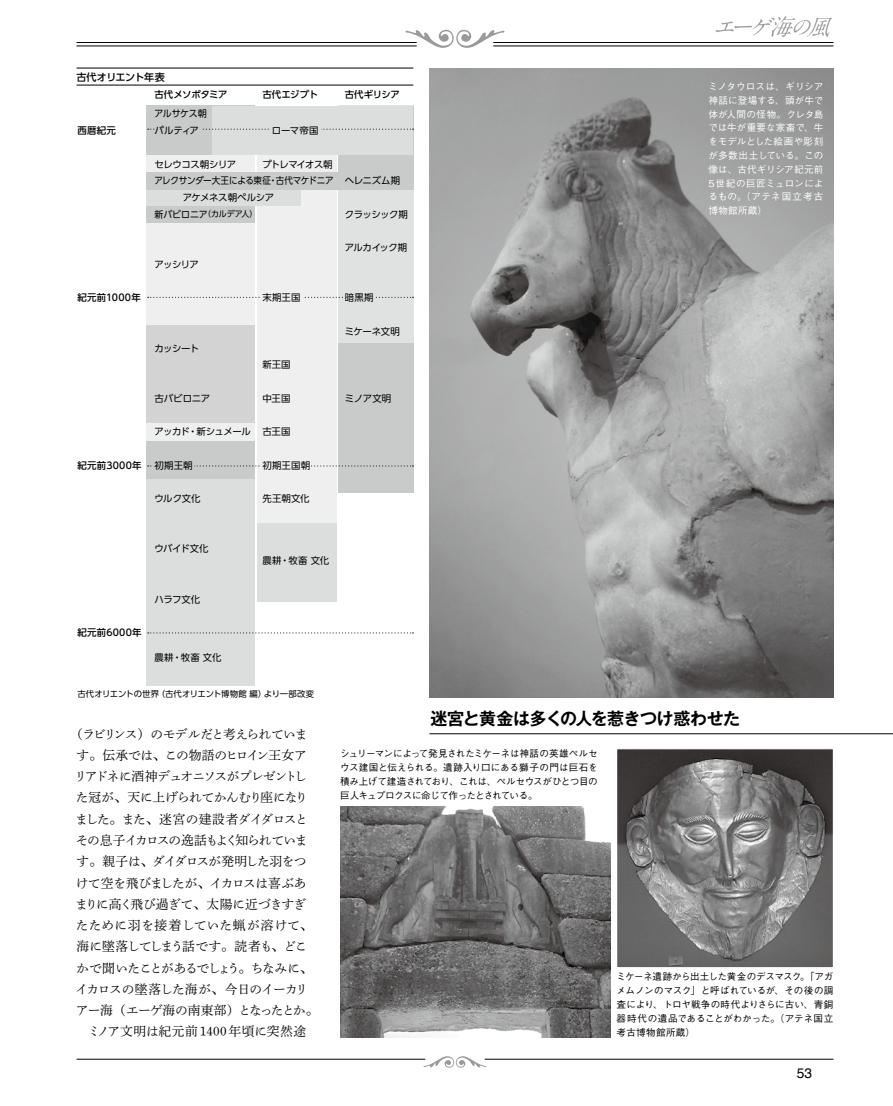
<style>
.page{position:relative;width:893px;height:1106px;background:#fff}
.page>*{position:absolute;margin:0;border:0;box-sizing:border-box;transform-origin:0 0}
.t1{font:700 16.95px "Gothic MB101 Pro De";letter-spacing:-.03em;color:#000}
.t2{font:13.8px "Helvetica";color:#000}
.t3{font:12.75px/21.3px "Shuei Min Pr 5 L";letter-spacing:-.045em;color:#000}
.t4{font:500 10.05px "UD Shin Go Pro";letter-spacing:-.03em;color:#000}
.t5{font:500 9.6px/13.8px "Gothic BBB Pro";letter-spacing:-.03em;color:#000;text-align:justify}
.t6{font:500 9.6px/13.8px "Gothic BBB Pro";letter-spacing:.03em;color:#fff;text-align:justify}
.t7{font:9.45px/16.8px "UD Shin Go Pro";letter-spacing:-.03em;color:#000}
.t8{font:500 9.45px "UD Shin Go Pro";letter-spacing:.02em;color:#000}
.t9{font:9.45px "UD Shin Go Pro";letter-spacing:-.05em;color:#000}
.t10{font:500 9.45px "UD Shin Go Pro";letter-spacing:-.04em;color:#000}
.t11{font:9.45px "UD Shin Go Pro";letter-spacing:-.055em;color:#000}
.t12{font:9.45px "UD Shin Go Pro";letter-spacing:-.03em;color:#000;scale:.95 1}
.t13{font:8.4px "UD Shin Go Pro";letter-spacing:-.01em;color:#000}
.t14{font:8.4px "UD Shin Go Pro";letter-spacing:-.01em;color:#000;scale:.95 1}
.s1{font-size:9.45px}
</style>
<div class="page">
<svg style="left:715px;top:16px;width:117px;height:21px"></svg>
<svg style="left:406px;top:30px;width:98px;height:18px"></svg>
<svg style="left:424px;top:1056px;width:62px;height:11px"></svg>
<hr style="left:77px;top:42px;width:340px;height:1px;background:#000">
<hr style="left:77px;top:46px;width:340px;height:1px;background:#000">
<hr style="left:77px;top:1058px;width:348px;height:1px;background:#000">
<hr style="left:493px;top:42px;width:340px;height:1px;background:#000">
<hr style="left:493px;top:46px;width:340px;height:1px;background:#000">
<hr style="left:485px;top:1058px;width:348px;height:1px;background:#000">
<hr style="left:429px;top:733px;width:464px;height:1px;background:#000">
<img style="left:340px;top:806px;width:270px;height:231px">
<img style="left:618px;top:750px;width:214px;height:216px">
<div style="left:616px;top:748px;width:218px;height:220px;border:1px solid #fff"></div>
<img style="left:429px;top:68px;width:404px;height:629px">
<div style="left:257px;top:106px;width:79px;height:495px;background:#efefef"></div>
<div style="left:257px;top:523px;width:79px;height:78px;background:#dcdddd"></div>
<div style="left:338px;top:106px;width:75px;height:386px;background:#c9caca"></div>
<div style="left:338px;top:106px;width:75px;height:237px;background:#e0e1e1"></div>
<div style="left:146px;top:106px;width:109px;height:579px;background:#dcdddd"></div>
<div style="left:146px;top:106px;width:109px;height:373px;background:#c9caca"></div>
<div style="left:146px;top:106px;width:109px;height:317px;background:#d3d3d4"></div>
<div style="left:146px;top:106px;width:109px;height:218px;background:#efefef"></div>
<div style="left:146px;top:423px;width:109px;height:18px;background:#efefef"></div>
<div style="left:146px;top:106px;width:109px;height:117px;background:#c9caca"></div>
<div style="left:146px;top:172px;width:155px;height:33px;background:#dcdddd"></div>
<div style="left:146px;top:106px;width:109px;height:67px;background:#efefef"></div>
<div style="left:146px;top:106px;width:118px;height:49px;background:#c9caca"></div>
<div style="left:338px;top:106px;width:75px;height:83px;background:#c9caca"></div>
<div style="left:146px;top:172px;width:214px;height:17px;background:#c9caca"></div>
<div style="left:213px;top:106px;width:200px;height:49px;background:#dcdddd"></div>
<svg style="left:148px;top:129px;width:265px;height:1px"></svg>
<svg style="left:148px;top:297px;width:265px;height:1px"></svg>
<svg style="left:148px;top:465px;width:265px;height:1px"></svg>
<svg style="left:148px;top:632px;width:265px;height:1px"></svg>
<div style="left:270px;top:125px;width:50px;height:11px;background:#dcdddd"></div>
<div style="left:261px;top:292px;width:42px;height:11px;background:#efefef"></div>
<div style="left:343px;top:292px;width:32px;height:11px;background:#e0e1e1"></div>
<div style="left:261px;top:460px;width:50px;height:10px;background:#efefef"></div>
<div style="left:153px;top:460px;width:41px;height:10px;background:#c9caca"></div>
<div style="left:155px;top:125px;width:46px;height:11px;background:#c9caca"></div>
<hr style="left:77px;top:68px;width:336px;height:1px;background:#000">
<hr style="left:77px;top:85px;width:336px;height:1px;background:#000">
<p class="t4" style="left:77px;top:69px;width:90px">古代オリエント年表</p>
<p class="t10" style="left:155px;top:87px;width:74px">古代メソポタミア</p>
<p class="t8" style="left:262px;top:87px;width:57px">古代エジプト</p>
<p class="t8" style="left:345px;top:87px;width:57px">古代ギリシア</p>
<p class="t12" style="left:155px;top:106px;width:56px">アルサケス朝</p>
<p class="t8" style="left:77px;top:123px;width:40px">西暦紀元</p>
<p class="t7" style="left:155px;top:122px;width:46px">パルティア</p>
<p class="t7" style="left:262px;top:122px;width:58px">　ローマ帝国</p>
<p class="t7" style="left:155px;top:155px;width:83px">セレウコス朝シリア</p>
<p class="t7" style="left:155px;top:155px;width:247px;text-indent:108px">プトレマイオス朝<br>アレクサンダー大王による東征・古代マケドニア ヘレニズム期　　　アケメネス朝ペルシア</p>
<p class="t14" style="left:155px;top:207px;width:110px"><span class="s1">新バビロニア</span>（カルデア人）</p>
<p class="t11" style="left:345px;top:206px;width:64px">クラッシック期</p>
<p class="t9" style="left:345px;top:240px;width:64px">アルカイック期</p>
<p class="t7" style="left:155px;top:256px;width:46px">アッシリア</p>
<p class="t8" style="left:77px;top:290px;width:65px">紀元前1000年</p>
<p class="t7" style="left:262px;top:289px;width:40px">末期王国</p>
<p class="t7" style="left:345px;top:289px;width:30px">暗黒期</p>
<p class="t7" style="left:345px;top:322px;width:57px">ミケーネ文明</p>
<p class="t7" style="left:155px;top:339px;width:46px">カッシート</p>
<p class="t7" style="left:262px;top:356px;width:30px">新王国</p>
<p class="t7" style="left:155px;top:389px;width:57px">古バビロニア</p>
<p class="t7" style="left:262px;top:389px;width:30px">中王国</p>
<p class="t7" style="left:345px;top:389px;width:48px">ミノア文明</p>
<p class="t9" style="left:155px;top:424px;width:137px">アッカド・新シュメール 古王国</p>
<p class="t8" style="left:77px;top:457px;width:66px">紀元前3000年</p>
<p class="t7" style="left:155px;top:456px;width:40px">初期王朝</p>
<p class="t7" style="left:262px;top:456px;width:49px">初期王国朝</p>
<p class="t7" style="left:155px;top:490px;width:47px">ウルク文化</p>
<p class="t7" style="left:262px;top:490px;width:49px">先王朝文化</p>
<p class="t7" style="left:155px;top:540px;width:55px">ウバイド文化</p>
<p class="t8" style="left:77px;top:625px;width:66px">紀元前6000年</p>
<p class="t7" style="left:155px;top:590px;width:47px">ハラフ文化</p>
<p class="t7" style="left:262px;top:551px;width:68px">農耕・牧畜 文化</p>
<p class="t7" style="left:155px;top:649px;width:68px">農耕・牧畜 文化</p>
<p class="t13" style="left:77px;top:687px;width:238px">古代オリエントの世界（古代オリエント博物館 編）より一部改変</p>
<p class="t6" style="left:708px;top:78px;width:117px">ミノタウロスは、ギリシア神話に登場する、頭が牛で体が人間の怪物。クレタ島では牛が重要な家畜で、牛をモデルとした絵画や彫刻が多数出土している。この像は、古代ギリシア紀元前5世紀の巨匠ミュロンによるもの。（アテネ国立考古博物館所蔵）</p>
<p class="t3" style="left:74px;top:721px;width:246px;text-indent:-4px">（ラビリンス）のモデルだと考えられています。伝承では、この物語のヒロイン王女アリアドネに酒神デュオニソスがプレゼントした冠が、天に上げられてかんむり座になりました。また、迷宮の建設者ダイダロスとその息子イカロスの逸話もよく知られています。親子は、ダイダロスが発明した羽をつけて空を飛びましたが、イカロスは喜ぶあまりに高く飛び過ぎて、太陽に近づきすぎたために羽を接着していた蝋が溶けて、海に墜落してしまう話です。読者も、どこかで聞いたことがあるでしょう。ちなみに、イカロスの墜落した海が、今日のイーカリアー海（エーゲ海の南東部）となったとか。　ミノア文明は紀元前 1400 年頃に突然途</p>
<h1 class="t1" style="left:430px;top:704px;width:311px">迷宮と黄金は多くの人を惹きつけ惑わせた</h1>
<p class="t5" style="left:340px;top:745px;width:259px">シュリーマンによって発見されたミケーネは神話の英雄ペルセウス建国と伝えられる。遺跡入り口にある獅子の門は巨石を積み上げて建造されており、これは、ペルセウスがひとつ目の巨人キュプロクスに命じて作ったとされている。</p>
<p class="t5" style="left:617px;top:968px;width:218px">ミケーネ遺跡から出土した黄金のデスマスク。「アガメムノンのマスク」と呼ばれているが、その後の調査により、トロヤ戦争の時代よりさらに古い、青銅器時代の遺品であることがわかった。（アテネ国立考古博物館所蔵）</p>
<p class="t2" style="left:797px;top:1064px;width:17px">53</p>
</div>
